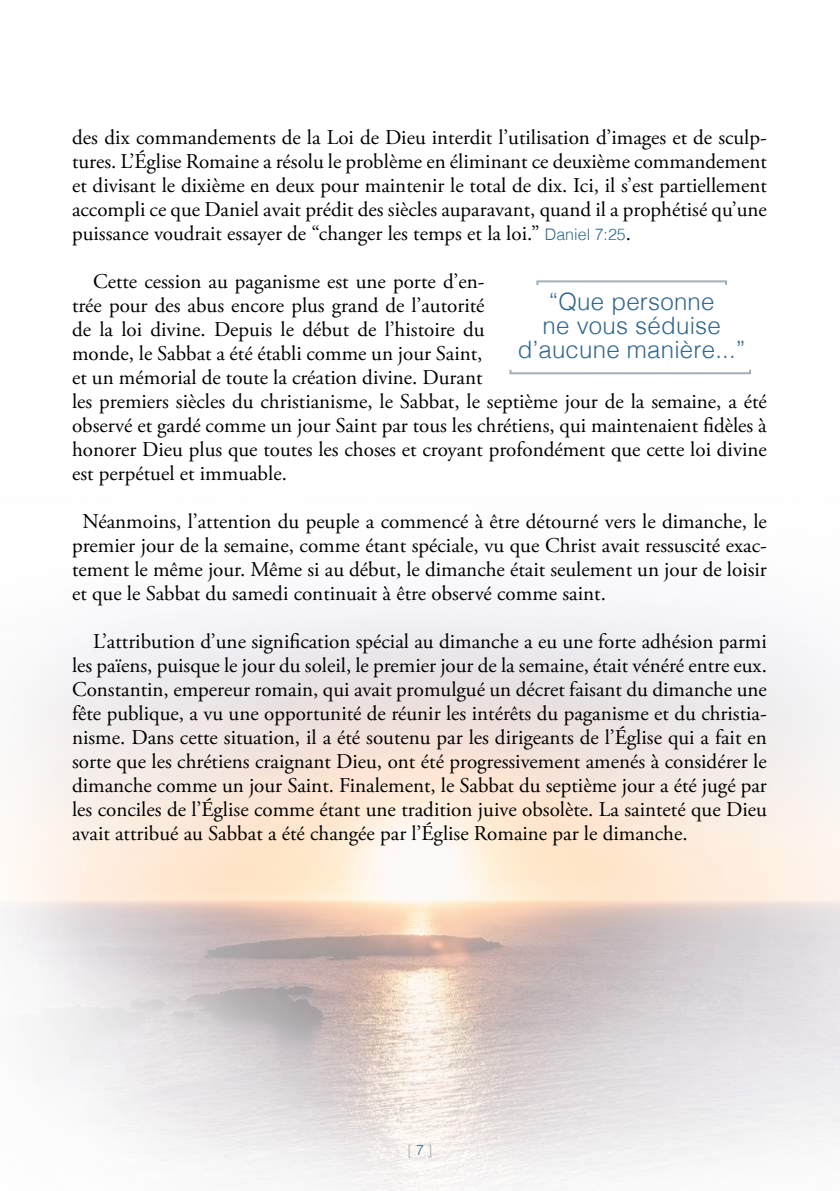
<style>
.page{position:relative;width:840px;height:1191px;background:#fff}
.page>*{position:absolute;margin:0;border:0;box-sizing:border-box;transform-origin:0 0}
.t1{font:300 24px/24px "Helvetica";letter-spacing:.01em;color:#31688e;text-align:center}
.t2{font:21px/24px "Adobe Garamond Pro";color:#000;text-align:justify}
.t3{font:300 14px "Helvetica";color:#a4afb8}
.s1{font-family:"Helvetica";font-weight:300;font-size:16px;color:#31688e}
.s2{color:#31688e}
</style>
<div class="page">
<img style="left:0;top:596px;width:839px;height:595px">
<div style="left:536px;top:280px;width:190px;height:6px;border:2px solid #a4afb8"></div>
<div style="left:509px;top:369px;width:241px;height:5px;border:2px solid #a4afb8"></div>
<p class="t2" style="left:72px;top:126px;width:696px">des dix commandements de la Loi de Dieu interdit l’utilisation d’images et de sculp&shy;tures. L’Église Romaine a résolu le problème en éliminant ce deuxième commandement et divisant le dixième en deux pour maintenir le total de dix. Ici, il s’est partiellement accompli ce que Daniel avait prédit des siècles auparavant, quand il a prophétisé qu’une puissance voudrait essayer de “changer les temps et la loi.” <span class="s1">Daniel 7:25</span>.</p>
<p class="t2" style="left:72px;top:270px;width:696px;text-align:left;text-indent:21px">Cette cession au paganisme est une porte d’en-<br>trée pour des abus encore plus grand de l’autorité<br>de la loi divine. Depuis le début de l’histoire du<br>monde, le Sabbat a été établi comme un jour Saint,<br>et un mémorial de toute la création divine. Durant<br>les premiers siècles du christianisme, le Sabbat, le septième jour de la semaine, a été observé et gardé comme un jour Saint par tous les chrétiens, qui maintenaient fidèles à honorer Dieu plus que toutes les choses et croyant profondément que cette loi divine est perpétuel et immuable.</p>
<p class="t2" style="left:72px;top:510px;width:696px;text-indent:10px">Néanmoins, l’attention du peuple a commencé à être détourné vers le dimanche, le premier jour de la semaine, comme étant spéciale, vu que Christ avait ressuscité exac&shy;tement le même jour. Même si au début, le dimanche était seulement un jour de loisir et que le Sabbat du samedi continuait à être observé comme saint.</p>
<p class="t2" style="left:72px;top:630px;width:696px;text-indent:21px">L’attribution d’une signification spécial au dimanche a eu une forte adhésion parmi les païens, puisque le jour du soleil, le premier jour de la semaine, était vénéré entre eux.<br>Constantin, empereur romain, qui avait promulgué un décret faisant du dimanche une fête publique, a vu une opportunité de réunir les intérêts du paganisme et du christia&shy;nisme. Dans cette situation, il a été soutenu par les dirigeants de l’Église qui a fait en sorte que les chrétiens craignant Dieu, ont été progressivement amenés à considérer le dimanche comme un jour Saint. Finalement, le Sabbat du septième jour a été jugé par les conciles de l’Église comme étant une tradition juive obsolète. La sainteté que Dieu avait attribué au Sabbat a été changée par l’Église Romaine par le dimanche.</p>
<p class="t1" style="left:517px;top:288px;width:229px">“Que personne<br>ne vous séduise d’aucune manière...”</p>
<p class="t3" style="left:407px;top:1138px;width:26px">[ <span class="s2">7</span> ]</p>
</div>
